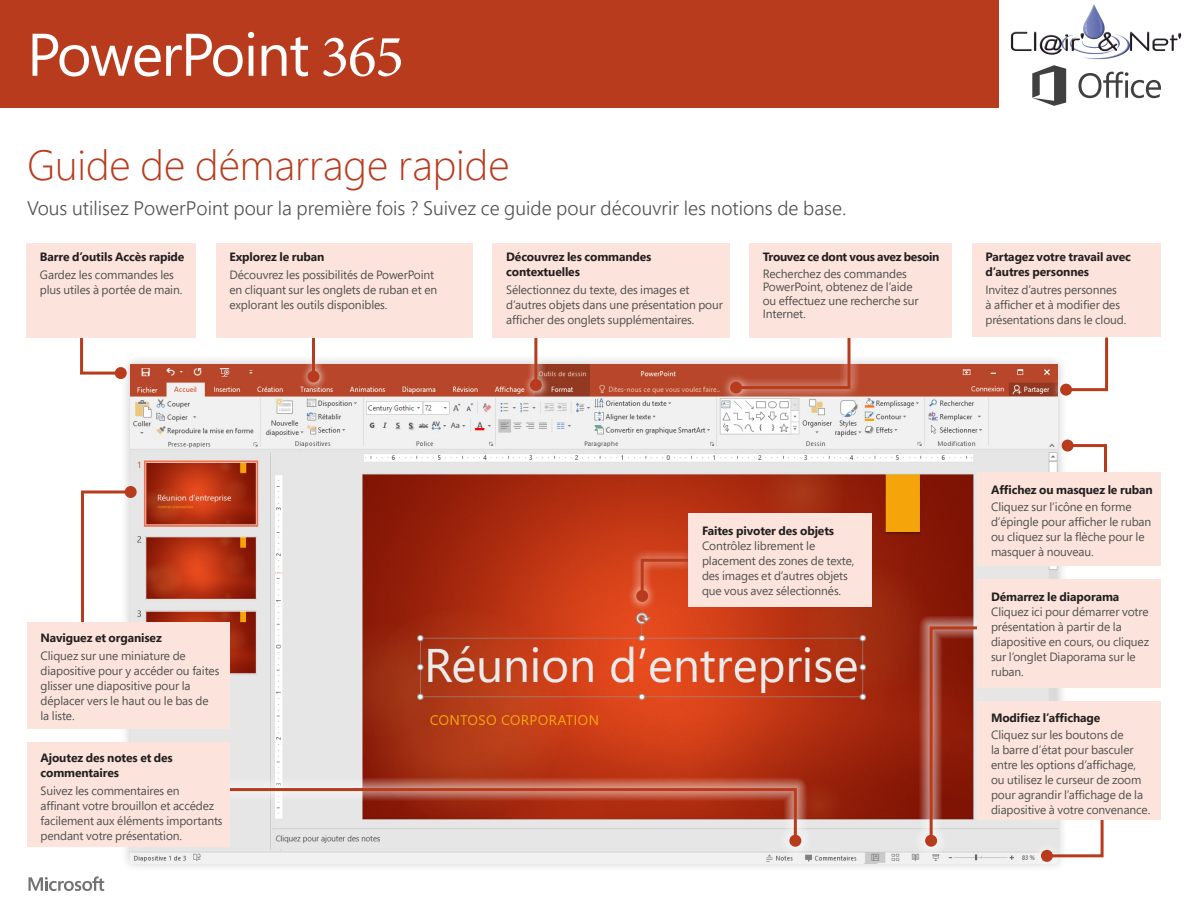
<style>
.page{position:relative;width:1188px;height:918px;background:#fff}
.page>*{position:absolute;margin:0;border:0;box-sizing:border-box;transform-origin:0 0}
.t1{font:60px "Segoe Pro";letter-spacing:-.025em;color:#fff}
.t2{font:300 42px "Segoe Pro";color:#b83b1d}
.t3{font:300 19.5px "Segoe Pro";color:#505050}
.in_box{font:12px/15px "Segoe Pro";letter-spacing:-.01em;color:#505050}
.Paragraph_Style_1{font:700 12px/15px "Segoe Pro";letter-spacing:-.01em;color:#231f20}
.s1{font-family:"Minion Pro"}
</style>
<div class="page">
<div style="left:0;top:0;width:999px;height:108px;background:#b83b1d"></div>
<svg style="left:1078px;top:72px;width:83px;height:26px"></svg>
<svg style="left:1032px;top:65px;width:34px;height:41px"></svg>
<div style="left:120px;top:355px;width:947px;height:517px;background:#231f20;opacity:.25"></div>
<img style="left:130px;top:364px;width:928px;height:499px">
<svg style="left:915px;top:616px;width:73px;height:241px;background:#b7776d"></svg>
<svg style="left:928px;top:625px;width:53px;height:219px;background:#a55042"></svg>
<div style="left:925px;top:835px;width:12px;height:12px;background:#b83b1d;border-radius:50%"></div>
<svg style="left:28px;top:876px;width:76px;height:15px"></svg>
<svg style="left:202px;top:778px;width:610px;height:79px;fill:#e6e6e6"></svg>
<svg style="left:230px;top:787px;width:568px;height:57px;background:#cb998f"></svg>
<div style="left:789px;top:835px;width:12px;height:12px;background:#b83b1d;border-radius:50%"></div>
<svg style="left:80px;top:338px;width:44px;height:38px"></svg>
<div style="left:115px;top:367px;width:12px;height:12px;background:#b83b1d;border-radius:50%"></div>
<div style="left:1032px;top:773px;width:81px;height:98px;background:linear-gradient(to right,#eee,#fff)"></div>
<svg style="left:1044px;top:820px;width:61px;height:39px"></svg>
<div style="left:1041px;top:850px;width:12px;height:12px;background:#b83b1d;border-radius:50%"></div>
<svg style="left:81px;top:489px;width:53px;height:133px"></svg>
<div style="left:125px;top:486px;width:12px;height:12px;background:#b83b1d;border-radius:50%"></div>
<svg style="left:1065px;top:443px;width:44px;height:30px"></svg>
<div style="left:1062px;top:440px;width:12px;height:12px;background:#b83b1d;border-radius:50%"></div>
<svg style="left:627px;top:549px;width:71px;height:62px;background:#da4d27"></svg>
<svg style="left:639px;top:557px;width:49px;height:42px;background:#d64c27"></svg>
<div style="left:636px;top:590px;width:12px;height:12px;background:#b83b1d;border-radius:50%"></div>
<svg style="left:300px;top:355px;width:28px;height:37px"></svg>
<hr style="left:312px;top:335px;width:3px;height:42px;background:#b83b1d">
<div style="left:308px;top:371px;width:12px;height:12px;background:#b83b1d;border-radius:50%"></div>
<svg style="left:523px;top:337px;width:27px;height:63px"></svg>
<hr style="left:534px;top:335px;width:3px;height:50px;background:#b83b1d">
<div style="left:530px;top:379px;width:12px;height:12px;background:#b83b1d;border-radius:50%"></div>
<div style="left:27px;top:622px;width:203px;height:107px;background:#fce4dc"></div>
<div style="left:978px;top:579px;width:183px;height:109px;background:#fce4dc"></div>
<div style="left:978px;top:473px;width:183px;height:93px;background:#fce4dc"></div>
<div style="left:978px;top:701px;width:183px;height:119px;background:#fce4dc"></div>
<svg style="left:721px;top:337px;width:139px;height:66px"></svg>
<svg style="left:733px;top:337px;width:119px;height:54px"></svg>
<div style="left:730px;top:382px;width:12px;height:12px;background:#b83b1d;border-radius:50%"></div>
<svg style="left:1051px;top:355px;width:18px;height:50px"></svg>
<svg style="left:1063px;top:337px;width:46px;height:56px"></svg>
<div style="left:1060px;top:384px;width:12px;height:12px;background:#b83b1d;border-radius:50%"></div>
<div style="left:216px;top:243px;width:256px;height:95px;background:#fce4dc"></div>
<div style="left:26px;top:243px;width:170px;height:95px;background:#fce4dc"></div>
<div style="left:493px;top:243px;width:237px;height:94px;background:#fce4dc"></div>
<div style="left:972px;top:243px;width:189px;height:94px;background:#fce4dc"></div>
<div style="left:688px;top:514px;width:184px;height:93px;background:#fce4dc"></div>
<div style="left:27px;top:742px;width:203px;height:105px;background:#fce4dc"></div>
<div style="left:749px;top:243px;width:202px;height:95px;background:#fce4dc"></div>
<img style="left:1011px;top:4px;width:171px;height:55px">
<h1 class="t1" style="left:27px;top:13px;width:378px">PowerPoint <span class="s1">365</span></h1>
<p class="t2" style="left:27px;top:136px;width:484px">Guide de démarrage rapide</p>
<p class="t3" style="left:27px;top:195px;width:821px">Vous utilisez PowerPoint pour la première fois ? Suivez ce guide pour découvrir les notions de base.</p>
<p class="Paragraph_Style_1" style="left:40px;top:249px;width:146px">Barre d’outils Accès rapide</p>
<p class="in_box" style="left:40px;top:267px;width:144px">Gardez les commandes les plus utiles à portée de main.</p>
<p class="Paragraph_Style_1" style="left:230px;top:249px;width:96px">Explorez le ruban</p>
<p class="in_box" style="left:230px;top:267px;width:209px">Découvrez les possibilités de PowerPoint en cliquant sur les onglets de ruban et en explorant les outils disponibles.</p>
<p class="Paragraph_Style_1" style="left:506px;top:249px;width:147px">Découvrez les commandes contextuelles</p>
<p class="in_box" style="left:506px;top:282px;width:218px">Sélectionnez du texte, des images et d’autres objets dans une présentation pour afficher des onglets supplémentaires.</p>
<p class="Paragraph_Style_1" style="left:763px;top:249px;width:178px">Trouvez ce dont vous avez besoin</p>
<p class="in_box" style="left:763px;top:267px;width:157px;line-height:13.5px">Recherchez des commandes<br>PowerPoint, obtenez de l’aide ou effectuez une recherche sur<br>Internet.</p>
<p class="Paragraph_Style_1" style="left:986px;top:249px;width:147px">Partagez votre travail avec d’autres personnes</p>
<p class="in_box" style="left:986px;top:282px;width:142px">Invitez d’autres personnes<br>à afficher et à modifier des présentations dans le cloud.</p>
<p class="Paragraph_Style_1" style="left:40px;top:629px;width:123px">Naviguez et organisez</p>
<p class="in_box" style="left:40px;top:648px;width:180px">Cliquez sur une miniature de diapositive pour y accéder ou faites glisser une diapositive pour la déplacer vers le haut ou le bas de la liste.</p>
<p class="Paragraph_Style_1" style="left:40px;top:750px;width:134px">Ajoutez des notes et des commentaires</p>
<p class="in_box" style="left:40px;top:783px;width:184px">Suivez les commentaires en<br>affinant votre brouillon et accédez facilement aux éléments importants pendant votre présentation.</p>
<p class="Paragraph_Style_1" style="left:702px;top:523px;width:134px">Faites pivoter des objets</p>
<p class="in_box" style="left:702px;top:538px;width:154px">Contrôlez librement le placement des zones de texte, des images et d’autres objets que vous avez sélectionnés.</p>
<p class="Paragraph_Style_1" style="left:991px;top:482px;width:163px">Affichez ou masquez le ruban</p>
<p class="in_box" style="left:991px;top:499px;width:162px">Cliquez sur l’icône en forme d’épingle pour afficher le ruban ou cliquez sur la flèche pour le masquer à nouveau.</p>
<p class="Paragraph_Style_1" style="left:991px;top:588px;width:130px">Démarrez le diaporama</p>
<p class="in_box" style="left:991px;top:603px;width:160px">Cliquez ici pour démarrer votre présentation à partir de la diapositive en cours, ou cliquez sur l’onglet Diaporama sur le ruban.</p>
<p class="Paragraph_Style_1" style="left:991px;top:710px;width:111px">Modifiez l’affichage</p>
<p class="in_box" style="left:991px;top:727px;width:161px">Cliquez sur les boutons de<br>la barre d’état pour basculer entre les options d’affichage, ou utilisez le curseur de zoom pour agrandir l’affichage de la diapositive à votre convenance.</p>
</div>
